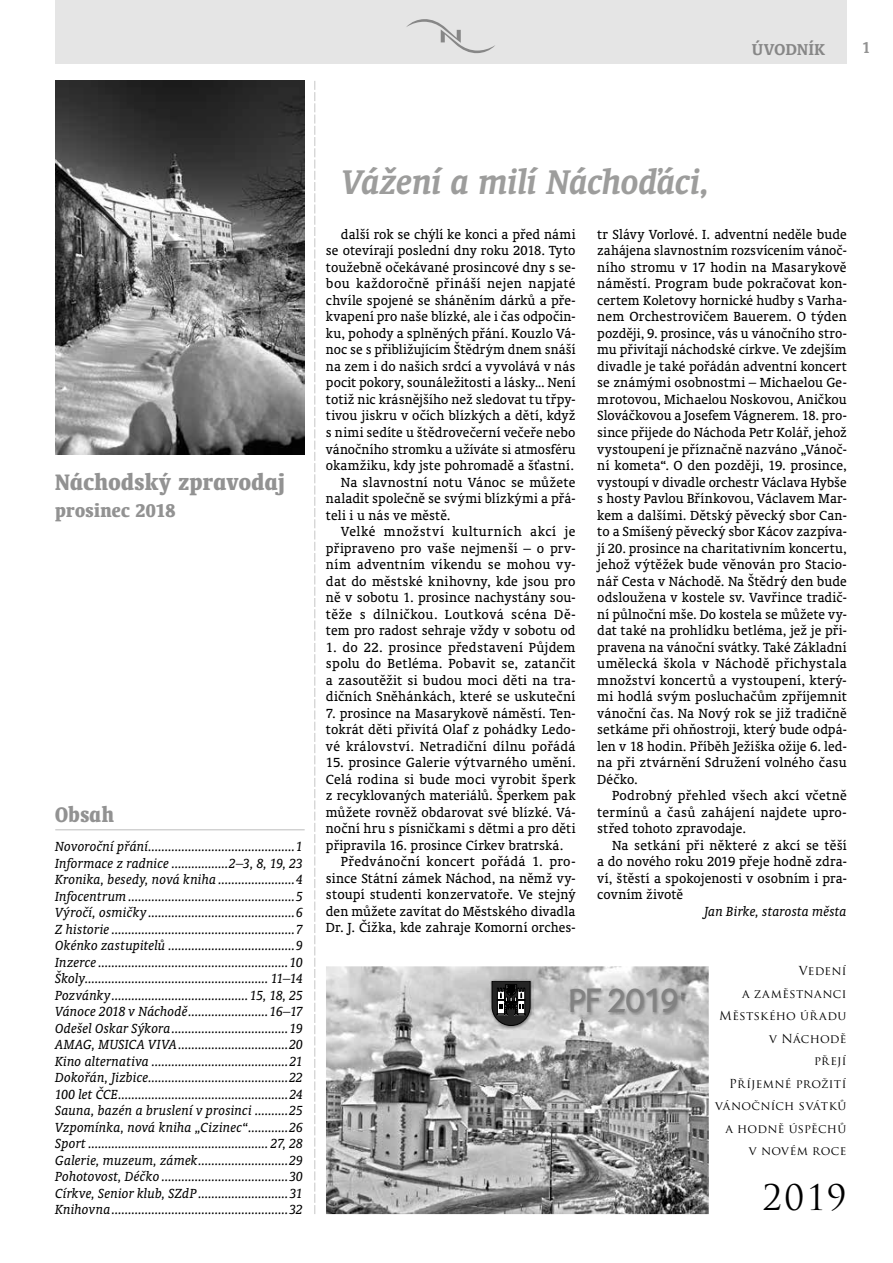
<style>
.page{position:relative;width:893px;height:1263px;background:#fff}
.page>*{position:absolute;margin:0;border:0;box-sizing:border-box;transform-origin:0 0}
.t1{font:italic 700 39px "Oranda AT";letter-spacing:-.005em;color:#9d9d9c}
.t2{font:700 34.95px "Parametra TOT";letter-spacing:-.055em;color:#828282}
.t3{font:34.35px "Trajan Pro";color:#000}
.t4{font:700 condensed 25.5px "Oranda AT";letter-spacing:.01em;color:#929292}
.t5{font:700 condensed 24px "Oranda AT";letter-spacing:.02em;color:#929292;scale:.95 1}
.t6{font:700 condensed 21px "Oranda AT";letter-spacing:.015em;color:#929292}
.t7{font:700 18px "Oranda AT";letter-spacing:.025em;color:#878787}
.t8{font:700 18px "Oranda AT";color:#929292;scale:.9 1}
.t9{font:15px/16.5px "Oranda AT";letter-spacing:.01em;color:#000;text-align:justify}
.t10{font:italic 15px/16.5px "Oranda AT";letter-spacing:.005em;color:#000;text-align:justify}
.t11{font:15px "Oranda AT";letter-spacing:.045em;color:#000}
.t12{font:12.15px/22.5px "Trajan Pro";letter-spacing:.02em;color:#000;text-align:right}
</style>
<div class="page">
<div style="left:55px;top:0;width:792px;height:64px;background:#e5e5e5"></div>
<svg style="left:406px;top:19px;width:89px;height:34px"></svg>
<hr style="left:55px;top:829px;width:250px;height:1px;background:#bcbcbc">
<svg style="left:314px;top:81px;width:1px;height:1133px"></svg>
<img style="left:55px;top:81px;width:250px;height:374px">
<img style="left:326px;top:966px;width:383px;height:248px">
<img style="left:490px;top:979px;width:43px;height:50px">
<svg style="left:492px;top:981px;width:38px;height:45px;background:#3d3d3d"></svg>
<img style="left:568px;top:986px;width:112px;height:30px">
<p class="t7" style="left:752px;top:39px;width:74px">ÚVODNÍK</p>
<p class="t8" style="left:862px;top:37px;width:10px">1</p>
<h3 class="t4" style="left:55px;top:467px;width:231px">Náchodský zpravodaj</h3>
<h3 class="t6" style="left:55px;top:498px;width:122px">prosinec 2018</h3>
<h3 class="t5" style="left:55px;top:800px;width:63px">Obsah</h3>
<p class="t10" style="left:55px;top:838px;width:249px">Novoroční přání............................................1<br>Informace z radnice .................2–3, 8, 19, 23<br>Kronika, besedy, nová kniha .......................4<br>Infocentrum..................................................5<br>Výročí, osmičky ............................................6<br>Z historie .......................................................7<br>Okénko zastupitelů ......................................9<br>Inzerce.........................................................10<br>Školy....................................................... 11–14<br>Pozvánky......................................... 15, 18, 25<br>Vánoce 2018 v Náchodě........................16–17<br>Odešel Oskar Sýkora...................................19<br>AMAG, MUSICA VIVA.................................20<br>Kino alternativa .........................................21<br>Dokořán, Jizbice..........................................22<br>100 let ČCE...................................................24<br>Sauna, bazén a bruslení v prosinci ..........25<br>Vzpomínka, nová kniha „Cizinec“............26<br>Sport ...................................................... 27, 28<br>Galerie, muzeum, zámek...........................29<br>Pohotovost, Déčko ......................................30<br>Církve, Senior klub, SZdP ...........................31<br>Knihovna.....................................................32</p>
<h1 class="t1" style="left:342px;top:159px;width:370px">Vážení a milí Náchoďáci,</h1>
<p class="t9" style="left:341px;top:226px;width:236px">další rok se chýlí ke konci a před námi</p>
<p class="t9" style="left:326px;top:242px;width:251px">se otevírají poslední dny roku 2018. Tyto</p>
<p class="t9" style="left:326px;top:259px;width:251px">toužebně očekávané prosincové dny s se-</p>
<p class="t9" style="left:326px;top:275px;width:251px">bou každoročně přináší nejen napjaté</p>
<p class="t9" style="left:326px;top:292px;width:251px">chvíle spojené se sháněním dárků a pře-</p>
<p class="t9" style="left:326px;top:308px;width:251px">kvapení pro naše blízké, ale i čas odpočin-</p>
<p class="t9" style="left:326px;top:325px;width:251px">ku, pohody a splněných přání. Kouzlo Vá-</p>
<p class="t9" style="left:326px;top:341px;width:251px">noc se s přibližujícím Štědrým dnem snáší</p>
<p class="t9" style="left:326px;top:358px;width:251px">na zem i do našich srdcí a vyvolává v nás</p>
<p class="t9" style="left:326px;top:374px;width:251px">pocit pokory, sounáležitosti a lásky... Není</p>
<p class="t9" style="left:326px;top:391px;width:251px">totiž nic krásnějšího než sledovat tu třpy-</p>
<p class="t9" style="left:326px;top:407px;width:251px">tivou jiskru v očích blízkých a dětí, když</p>
<p class="t9" style="left:326px;top:424px;width:251px">s nimi sedíte u štědrovečerní večeře nebo</p>
<p class="t9" style="left:326px;top:440px;width:251px">vánočního stromku a užíváte si atmosféru</p>
<p class="t9" style="left:326px;top:457px;width:249px">okamžiku, kdy jste pohromadě a šťastní.</p>
<p class="t9" style="left:341px;top:473px;width:236px">Na slavnostní notu Vánoc se můžete</p>
<p class="t9" style="left:326px;top:490px;width:251px">naladit společně se svými blízkými a přá-</p>
<p class="t9" style="left:326px;top:506px;width:126px">teli i u nás ve městě.</p>
<p class="t11" style="left:341px;top:523px;width:236px">Velké množství kulturních akcí je</p>
<p class="t9" style="left:326px;top:539px;width:251px">připraveno pro vaše nejmenší – o prv-</p>
<p class="t9" style="left:326px;top:556px;width:251px">ním adventním víkendu se mohou vy-</p>
<p class="t9" style="left:326px;top:572px;width:251px">dat do městské knihovny, kde jsou pro</p>
<p class="t9" style="left:326px;top:589px;width:251px">ně v sobotu 1. prosince nachystány sou-</p>
<p class="t9" style="left:326px;top:605px;width:251px">těže s dílničkou. Loutková scéna Dě-</p>
<p class="t9" style="left:326px;top:622px;width:251px">tem pro radost sehraje vždy v sobotu od</p>
<p class="t9" style="left:326px;top:638px;width:251px">1. do 22. prosince představení Půjdem spolu do Betléma. Pobavit se, zatančit a zasoutěžit si budou moci děti na tra&shy;dičních Sněhánkách, které se uskuteční</p>
<p class="t9" style="left:326px;top:704px;width:251px">7. prosince na Masarykově náměstí. Ten&shy;tokrát děti přivítá Olaf z pohádky Ledo&shy;vé království. Netradiční dílnu pořádá</p>
<p class="t9" style="left:326px;top:754px;width:251px">15. prosince Galerie výtvarného umění.</p>
<p class="t9" style="left:326px;top:770px;width:251px">Celá rodina si bude moci vyrobit šperk</p>
<p class="t9" style="left:326px;top:787px;width:251px">z recyklovaných materiálů. Šperkem pak</p>
<p class="t9" style="left:326px;top:803px;width:251px">můžete rovněž obdarovat své blízké. Vá-</p>
<p class="t9" style="left:326px;top:820px;width:251px">noční hru s písničkami s dětmi a pro děti</p>
<p class="t9" style="left:326px;top:836px;width:239px">připravila 16. prosince Církev bratrská.</p>
<p class="t9" style="left:341px;top:853px;width:236px">Předvánoční koncert pořádá 1. pro-</p>
<p class="t9" style="left:326px;top:869px;width:251px">since Státní zámek Náchod, na němž vy-</p>
<p class="t9" style="left:326px;top:886px;width:251px">stoupí studenti konzervatoře. Ve stejný</p>
<p class="t9" style="left:326px;top:902px;width:251px">den můžete zavítat do Městského divadla</p>
<p class="t9" style="left:326px;top:919px;width:251px">Dr. J. Čížka, kde zahraje Komorní orches-</p>
<p class="t9" style="left:597px;top:226px;width:251px">tr Slávy Vorlové. I. adventní neděle bude zahájena slavnostním rozsvícením vánoč&shy;ního stromu v 17 hodin na Masarykově náměstí. Program bude pokračovat kon&shy;certem Koletovy hornické hudby s Varha&shy;nem Orchestrovičem Bauerem. O týden později, 9. prosince, vás u vánočního stro&shy;mu přivítají náchodské církve. Ve zdejším divadle je také pořádán adventní koncert se známými osobnostmi – Michaelou Ge&shy;mrotovou, Michaelou Noskovou, Aničkou Slováčkovou a Josefem Vágnerem. 18. pro&shy;since přijede do Náchoda Petr Kolář, jehož vystoupení je příznačně nazváno „Vánoč&shy;ní kometa“. O den později, 19. prosince, vystoupí v divadle orchestr Václava Hybše s hosty Pavlou Břínkovou, Václavem Mar&shy;kem a dalšími. Dětský pěvecký sbor Can&shy;to a Smíšený pěvecký sbor Kácov zazpíva&shy;jí 20. prosince na charitativním koncertu, jehož výtěžek bude věnován pro Stacio&shy;nář Cesta v Náchodě. Na Štědrý den bude odsloužena v kostele sv. Vavřince tradič&shy;ní půlnoční mše. Do kostela se můžete vy&shy;dat také na prohlídku betléma, jež je při&shy;pravena na vánoční svátky. Také Základní umělecká škola v Náchodě přichystala množství koncertů a vystoupení, který&shy;mi hodlá svým posluchačům zpříjemnit vánoční čas. Na Nový rok se již tradičně setkáme při ohňostroji, který bude odpá&shy;len v 18 hodin. Příběh Ježíška ožije 6. led&shy;na při ztvárnění Sdružení volného času Déčko.</p>
<p class="t9" style="left:597px;top:787px;width:251px;text-indent:15px">Podrobný přehled všech akcí včetně termínů a časů zahájení najdete upro&shy;střed tohoto zpravodaje.</p>
<p class="t9" style="left:597px;top:836px;width:251px;text-indent:15px">Na setkání při některé z akcí se těší a do nového roku 2019 přeje hodně zdra&shy;ví, štěstí a spokojenosti v osobním i pra&shy;covním životě</p>
<p class="t10" style="left:704px;top:902px;width:144px">Jan Birke, starosta města</p>
<h2 class="t2" style="left:568px;top:982px;width:113px">PF 2019</h2>
<p class="t12" style="left:715px;top:960px;width:133px">Vedení<br>a zaměstnanci<br>Městského úřadu v Náchodě<br>přejí<br>Příjemné prožití vánočních svátků a hodně úspěchů v novém roce</p>
<h3 class="t3" style="left:763px;top:1176px;width:85px">2019</h3>
</div>
